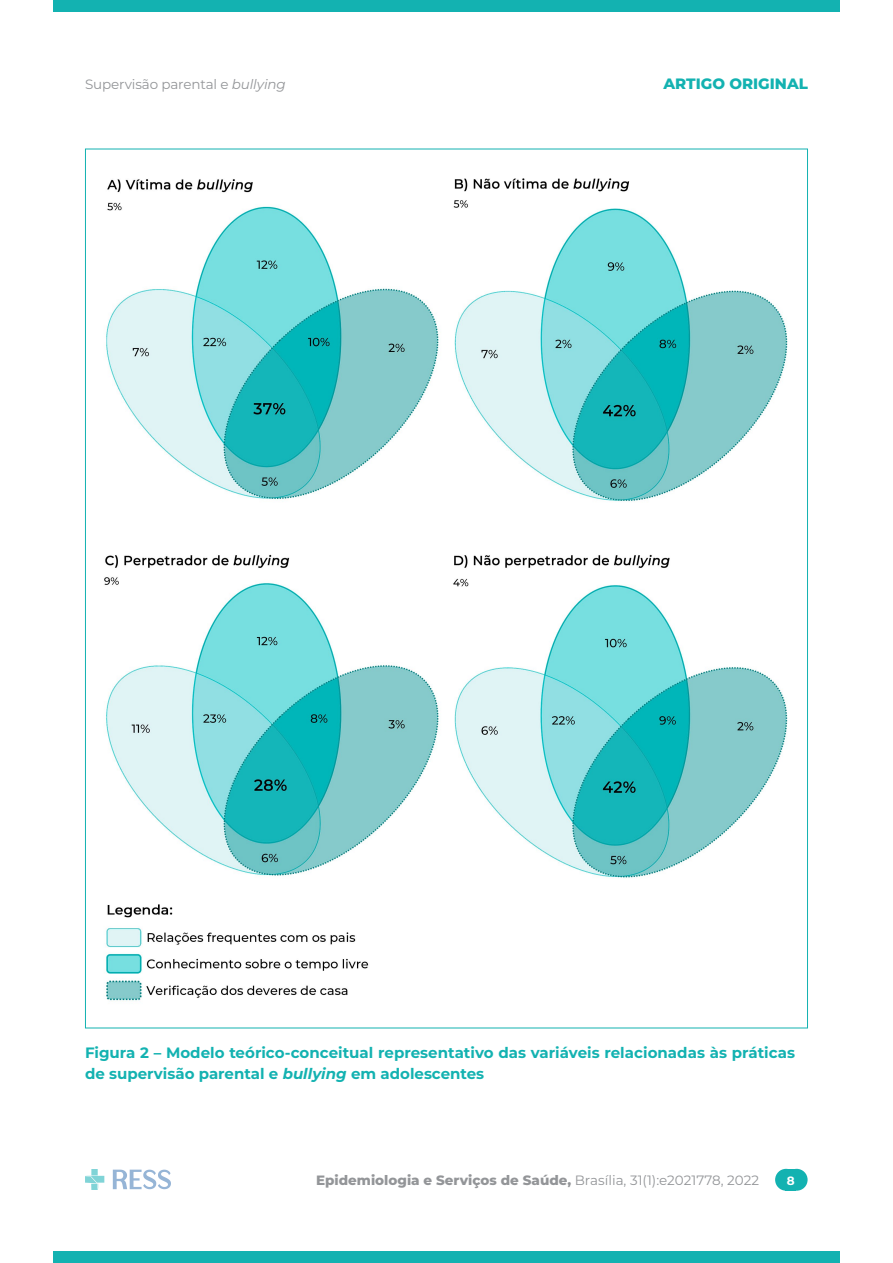
<style>
.page{position:relative;width:893px;height:1263px;background:#fff}
.page>*{position:absolute;margin:0;border:0;box-sizing:border-box;transform-origin:0 0}
.titulo_fig{font:700 15px/21px "Montserrat";color:#13b2b1}
.t1{font:800 15px "Montserrat";color:#13b2b1}
.t2{font:800 13.5px "Montserrat";color:#939598}
.t3{font:13.5px "Montserrat";letter-spacing:-.01em;color:#939598}
.t4{font:700 12px "Montserrat";color:#fff}
.s1{font-style:italic}
.s2{font-weight:400}
</style>
<div class="page">
<div style="left:53px;top:1251px;width:787px;height:12px;background:#13b2b1"></div>
<div style="left:53px;top:0;width:787px;height:11px;background:#13b2b1"></div>
<img style="left:85px;top:1170px;width:85px;height:20px">
<div style="left:775px;top:1169px;width:22px;height:22px;background:#13b2b1;border-radius:50%"></div>
<div style="left:786px;top:1169px;width:22px;height:22px;background:#13b2b1;border-radius:50%"></div>
<div style="left:786px;top:1169px;width:10px;height:22px;background:#13b2b1"></div>
<img style="left:104px;top:178px;width:684px;height:823px">
<p class="t3" style="left:85px;top:75px;width:202px">Supervisão parental e <span class="s1">bullying</span></p>
<p class="t1" style="left:663px;top:73px;width:146px">ARTIGO ORIGINAL</p>
<p class="titulo_fig" style="left:85px;top:1041px;width:711px">Figura 2 – Modelo teórico-conceitual representativo das variáveis relacionadas às práticas de supervisão parental e <span class="s1">bullying</span> em adolescentes</p>
<p class="t2" style="left:316px;top:1170px;width:444px">Epidemiologia e Serviços de Saúde, <span class="s2">Brasília, 31(1):e2021778, 2022</span></p>
<p class="t4" style="left:787px;top:1172px;width:9px">8</p>
</div>
